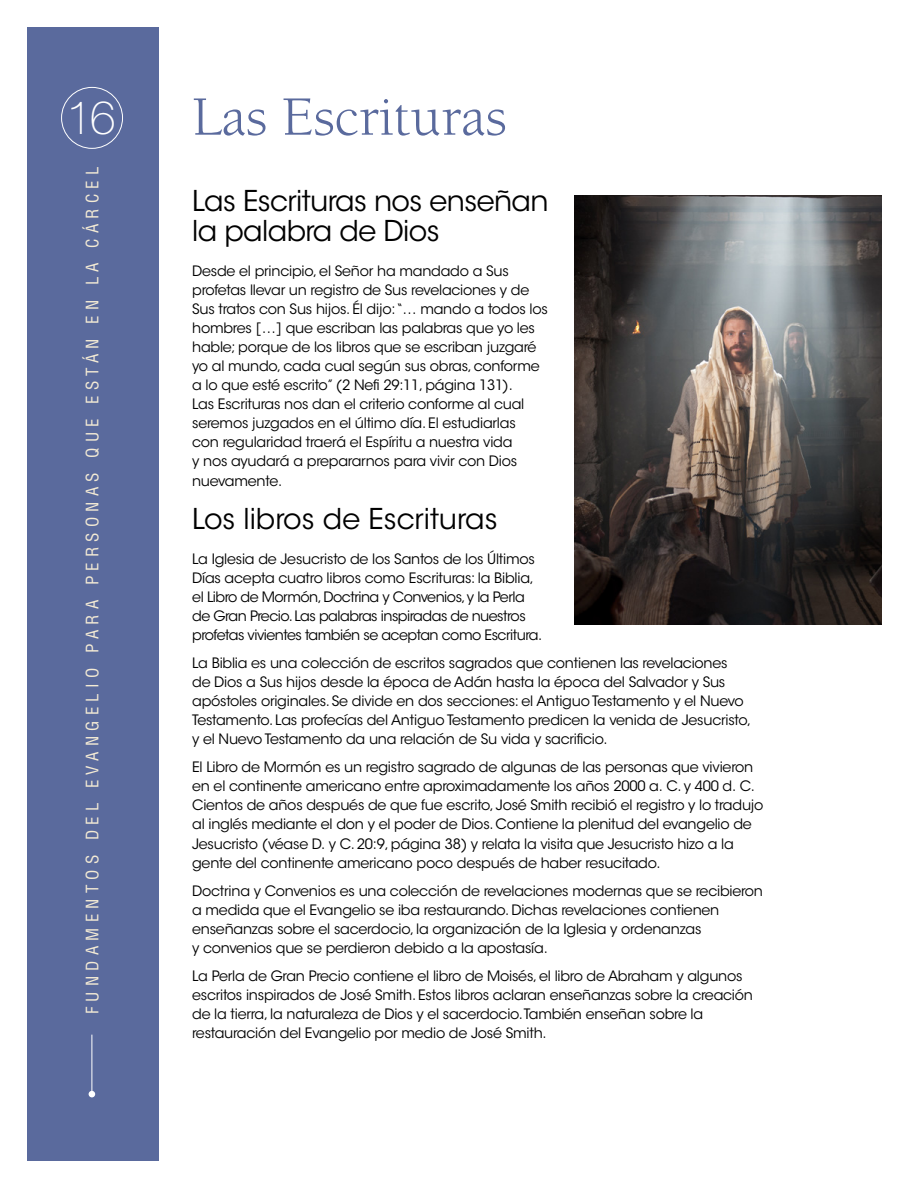
<style>
.page{position:relative;width:918px;height:1188px;background:#fff}
.page>*{position:absolute;margin:0;border:0;box-sizing:border-box;transform-origin:0 0}
.para_h1{font:57px "Berkeley O Slds Lat";color:#5a6a9d}
.t1{font:100 46.5px "Helveticalds Lat";color:#fff}
.para_h2{font:28.5px/30px "Avant Gardelds Lat";letter-spacing:-.02em;color:#000}
.para_h2-2{font:28.5px "Avant Gardelds Lat";color:#000}
.t2{font:condensed 16.8px "Helveticalds Lat";letter-spacing:.31em;color:#f4ebd5}
.para_p2{font:14.25px/19px "Avant Gardelds Lat";letter-spacing:-.015em;color:#000}
.para_p2-2{font:14.25px/19px "Avant Gardelds Lat";letter-spacing:-.035em;color:#000}
</style>
<div class="page">
<div style="left:27px;top:27px;width:131px;height:1134px;background:#5a6a9d"></div>
<hr style="left:92px;top:314px;width:1px;height:780px;background:#fff">
<svg style="left:89px;top:1091px;width:6px;height:6px"></svg>
<div style="left:61px;top:87px;width:62px;height:62px;border:1px solid #fff;border-radius:50%"></div>
<img style="left:575px;top:196px;width:307px;height:428px">
<h2 class="t1" style="left:66px;top:81px;width:51px">16</h2>
<p class="para_h1" style="left:192px;top:78px;width:316px">Las Escrituras</p>
<p class="t2" style="left:79px;top:1014px;width:849px;rotate:-90deg">FUNDAMENTOS DEL EVANGELIO PARA PERSONAS QUE ESTÁN EN LA CÁRCEL</p>
<p class="para_h2" style="left:192px;top:185px;width:358px">Las Escrituras nos enseñan la palabra de Dios</p>
<p class="para_p2" style="left:192px;top:261px;width:357px">Desde el principio, el Señor ha mandado a Sus profetas llevar un registro de Sus revelaciones y de Sus tratos con Sus hijos. Él dijo: “… mando a todos los hombres […] que escriban las palabras que yo les hable; porque de los libros que se escriban juzgaré yo al mundo, cada cual según sus obras, conforme a lo que esté escrito” (2 Nefi 29:11, página 131).<br>Las Escrituras nos dan el criterio conforme al cual seremos juzgados en el último día. El estudiarlas<br>con regularidad traerá el Espíritu a nuestra vida<br>y nos ayudará a prepararnos para vivir con Dios nuevamente.</p>
<p class="para_h2-2" style="left:192px;top:494px;width:307px">Los libros de Escrituras</p>
<p class="para_p2-2" style="left:192px;top:549px;width:352px">La Iglesia de Jesucristo de los Santos de los Últimos Días acepta cuatro libros como Escrituras: la Biblia, el Libro de Mormón, Doctrina y Convenios, y la Perla de Gran Precio. Las palabras inspiradas de nuestros profetas vivientes también se aceptan como Escritura.</p>
<p class="para_p2" style="left:192px;top:653px;width:561px">La Biblia es una colección de escritos sagrados que contienen las revelaciones<br>de Dios a Sus hijos desde la época de Adán hasta la época del Salvador y Sus apóstoles originales. Se divide en dos secciones: el Antiguo Testamento y el Nuevo Testamento. Las profecías del Antiguo Testamento predicen la venida de Jesucristo, y el Nuevo Testamento da una relación de Su vida y sacrificio.</p>
<p class="para_p2" style="left:192px;top:757px;width:573px">El Libro de Mormón es un registro sagrado de algunas de las personas que vivieron en el continente americano entre aproximadamente los años 2000 a. C. y 400 d. C.<br>Cientos de años después de que fue escrito, José Smith recibió el registro y lo tradujo al inglés mediante el don y el poder de Dios. Contiene la plenitud del evangelio de Jesucristo (véase D. y C. 20:9, página 38) y relata la visita que Jesucristo hizo a la gente del continente americano poco después de haber resucitado.</p>
<p class="para_p2" style="left:192px;top:880px;width:572px">Doctrina y Convenios es una colección de revelaciones modernas que se recibieron a medida que el Evangelio se iba restaurando. Dichas revelaciones contienen enseñanzas sobre el sacerdocio, la organización de la Iglesia y ordenanzas<br>y convenios que se perdieron debido a la apostasía.</p>
<p class="para_p2" style="left:192px;top:966px;width:562px">La Perla de Gran Precio contiene el libro de Moisés, el libro de Abraham y algunos escritos inspirados de José Smith. Estos libros aclaran enseñanzas sobre la creación de la tierra, la naturaleza de Dios y el sacerdocio.También enseñan sobre la restauración del Evangelio por medio de José Smith.</p>
</div>
